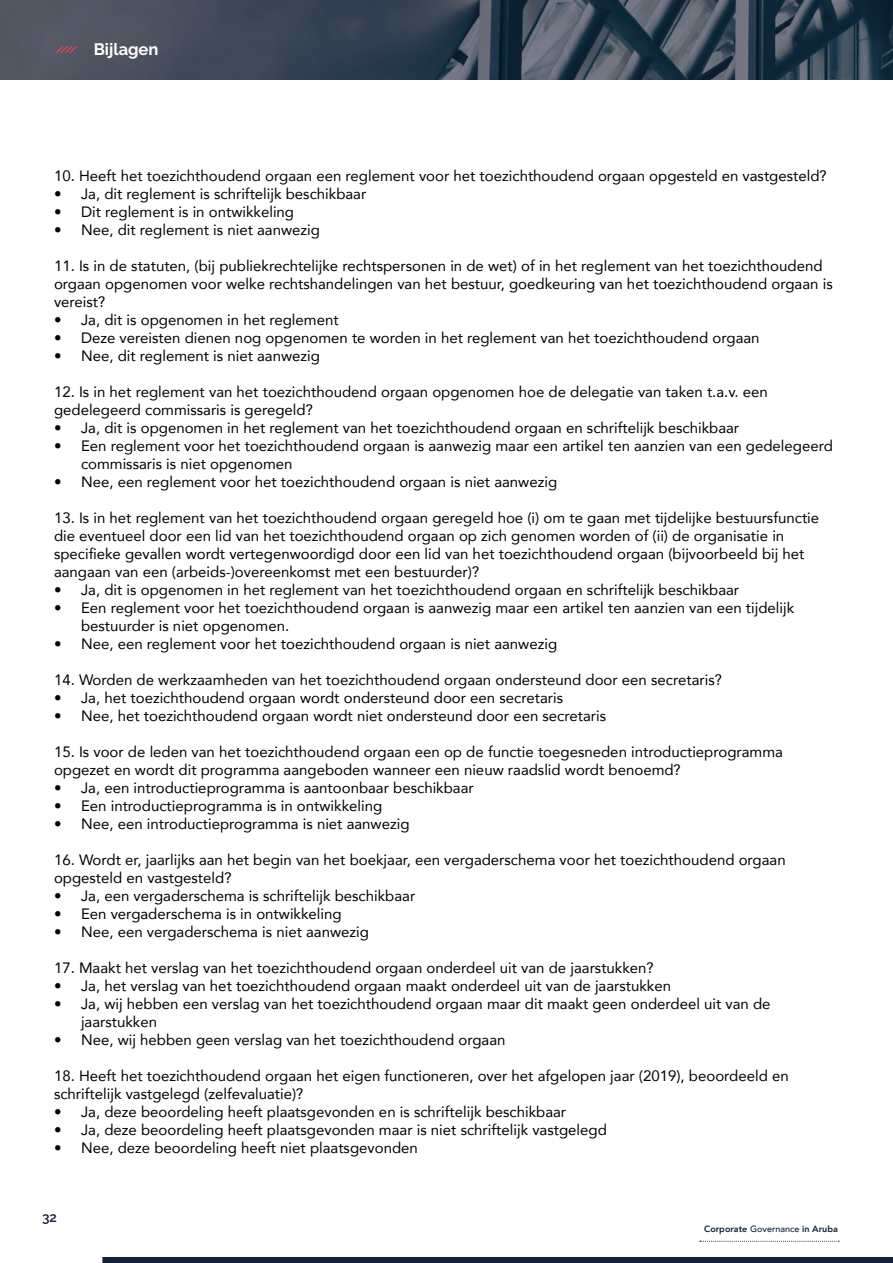
<style>
.page{position:relative;width:893px;height:1263px;background:#fff}
.page>*{position:absolute;margin:0;border:0;box-sizing:border-box;transform-origin:0 0}
.t1{font:700 16.5px "Raleway";color:#fff}
.t2{font:15px/18px "Avenir";color:#000}
.t3{font:600 13.5px "Raleway";color:#12203a}
.t4{font:800 9px "Avenir";color:#12203a}
.s1{font-weight:500}
</style>
<div class="page">
<svg style="left:700px;top:1241px;width:139px;height:1px"></svg>
<div style="left:102px;top:1257px;width:791px;height:6px;background:#12203a"></div>
<img style="left:0;top:0;width:893px;height:79px">
<svg style="left:54px;top:44px;width:24px;height:11px"></svg>
<p class="t1" style="left:94px;top:40px;width:66px">Bijlagen</p>
<p class="t2" style="left:54px;top:166px;width:774px">10. Heeft het toezichthoudend orgaan een reglement voor het toezichthoudend orgaan opgesteld en vastgesteld?</p>
<p class="t2" style="left:54px;top:184px;width:314px">• Ja, dit reglement is schriftelijk beschikbaar</p>
<p class="t2" style="left:54px;top:202px;width:242px">• Dit reglement is in ontwikkeling</p>
<p class="t2" style="left:54px;top:220px;width:267px">• Nee, dit reglement is niet aanwezig</p>
<p class="t2" style="left:54px;top:256px;width:780px">11. Is in de statuten, (bij publiekrechtelijke rechtspersonen in de wet) of in het reglement van het toezichthoudend orgaan opgenomen voor welke rechtshandelingen van het bestuur, goedkeuring van het toezichthoudend orgaan is vereist?</p>
<p class="t2" style="left:54px;top:310px;width:286px">• Ja, dit is opgenomen in het reglement</p>
<p class="t2" style="left:54px;top:328px;width:707px">• Deze vereisten dienen nog opgenomen te worden in het reglement van het toezichthoudend orgaan</p>
<p class="t2" style="left:54px;top:346px;width:267px">• Nee, dit reglement is niet aanwezig</p>
<p class="t2" style="left:54px;top:382px;width:715px">12. Is in het reglement van het toezichthoudend orgaan opgenomen hoe de delegatie van taken t.a.v. een gedelegeerd commissaris is geregeld?</p>
<p class="t2" style="left:54px;top:418px;width:687px">• Ja, dit is opgenomen in het reglement van het toezichthoudend orgaan en schriftelijk beschikbaar</p>
<p class="t2" style="left:81px;top:436px;width:753px;text-indent:-27px">• Een reglement voor het toezichthoudend orgaan is aanwezig maar een artikel ten aanzien van een gedelegeerd commissaris is niet opgenomen</p>
<p class="t2" style="left:54px;top:472px;width:505px">• Nee, een reglement voor het toezichthoudend orgaan is niet aanwezig</p>
<p class="t2" style="left:54px;top:508px;width:767px">13. Is in het reglement van het toezichthoudend orgaan geregeld hoe (i) om te gaan met tijdelijke bestuursfunctie die eventueel door een lid van het toezichthoudend orgaan op zich genomen worden of (ii) de organisatie in specifieke gevallen wordt vertegenwoordigd door een lid van het toezichthoudend orgaan (bijvoorbeeld bij het aangaan van een (arbeids-)overeenkomst met een bestuurder)?</p>
<p class="t2" style="left:54px;top:580px;width:687px">• Ja, dit is opgenomen in het reglement van het toezichthoudend orgaan en schriftelijk beschikbaar</p>
<p class="t2" style="left:81px;top:598px;width:715px;text-indent:-27px">• Een reglement voor het toezichthoudend orgaan is aanwezig maar een artikel ten aanzien van een tijdelijk bestuurder is niet opgenomen.</p>
<p class="t2" style="left:54px;top:634px;width:505px">• Nee, een reglement voor het toezichthoudend orgaan is niet aanwezig</p>
<p class="t2" style="left:54px;top:670px;width:669px">14. Worden de werkzaamheden van het toezichthoudend orgaan ondersteund door een secretaris?</p>
<p class="t2" style="left:54px;top:688px;width:511px">• Ja, het toezichthoudend orgaan wordt ondersteund door een secretaris</p>
<p class="t2" style="left:54px;top:706px;width:554px">• Nee, het toezichthoudend orgaan wordt niet ondersteund door een secretaris</p>
<p class="t2" style="left:54px;top:742px;width:730px">15. Is voor de leden van het toezichthoudend orgaan een op de functie toegesneden introductieprogramma opgezet en wordt dit programma aangeboden wanneer een nieuw raadslid wordt benoemd?</p>
<p class="t2" style="left:54px;top:778px;width:421px">• Ja, een introductieprogramma is aantoonbaar beschikbaar</p>
<p class="t2" style="left:54px;top:796px;width:330px">• Een introductieprogramma is in ontwikkeling</p>
<p class="t2" style="left:54px;top:814px;width:357px">• Nee, een introductieprogramma is niet aanwezig</p>
<p class="t2" style="left:54px;top:850px;width:733px">16. Wordt er, jaarlijks aan het begin van het boekjaar, een vergaderschema voor het toezichthoudend orgaan opgesteld en vastgesteld?</p>
<p class="t2" style="left:54px;top:886px;width:363px">• Ja, een vergaderschema is schriftelijk beschikbaar</p>
<p class="t2" style="left:54px;top:904px;width:289px">• Een vergaderschema is in ontwikkeling</p>
<p class="t2" style="left:54px;top:922px;width:316px">• Nee, een vergaderschema is niet aanwezig</p>
<p class="t2" style="left:54px;top:958px;width:601px">17. Maakt het verslag van het toezichthoudend orgaan onderdeel uit van de jaarstukken?</p>
<p class="t2" style="left:54px;top:976px;width:619px">• Ja, het verslag van het toezichthoudend orgaan maakt onderdeel uit van de jaarstukken</p>
<p class="t2" style="left:81px;top:994px;width:691px;text-indent:-27px">• Ja, wij hebben een verslag van het toezichthoudend orgaan maar dit maakt geen onderdeel uit van de jaarstukken</p>
<p class="t2" style="left:54px;top:1030px;width:453px">• Nee, wij hebben geen verslag van het toezichthoudend orgaan</p>
<p class="t2" style="left:54px;top:1066px;width:736px">18. Heeft het toezichthoudend orgaan het eigen functioneren, over het afgelopen jaar (2019), beoordeeld en schriftelijk vastgelegd (zelfevaluatie)?</p>
<p class="t2" style="left:54px;top:1102px;width:514px">• Ja, deze beoordeling heeft plaatsgevonden en is schriftelijk beschikbaar</p>
<p class="t2" style="left:54px;top:1120px;width:554px">• Ja, deze beoordeling heeft plaatsgevonden maar is niet schriftelijk vastgelegd</p>
<p class="t2" style="left:54px;top:1138px;width:365px">• Nee, deze beoordeling heeft niet plaatsgevonden</p>
<p class="t3" style="left:42px;top:1209px;width:16px">32</p>
<p class="t4" style="left:704px;top:1221px;width:135px">Corporate <span class="s1">Governance</span> in Aruba</p>
</div>
